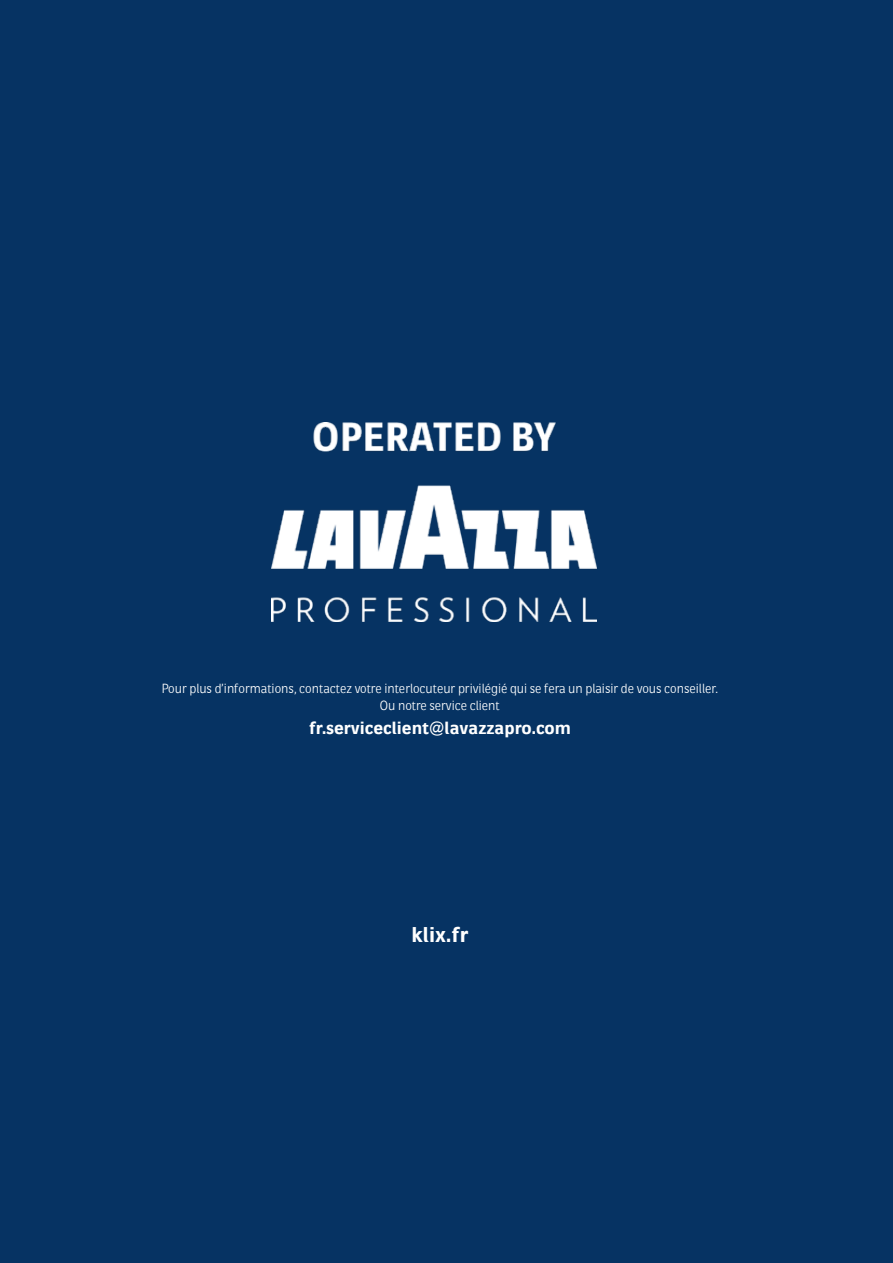
<style>
.page{position:relative;width:893px;height:1263px;background:#063363}
.page>*{position:absolute;margin:0;border:0;box-sizing:border-box;transform-origin:0 0}
.t1{font:700 21.3px "LAVAZZ Atxt";color:#fff}
.t2{font:700 17.55px "LAVAZZ Atxt";color:#fff}
.t3{font:13.2px/17.5px "LAVAZZ Atxt";color:#fff;text-align:center}
</style>
<div class="page">
<img style="left:271px;top:422px;width:326px;height:199px">
<p class="t3" style="left:162px;top:679px;width:558px">Pour plus d’informations, contactez votre interlocuteur privilégié qui se fera un plaisir de vous conseiller.<br>Ou notre service client</p>
<h2 class="t2" style="left:309px;top:717px;width:264px">fr.serviceclient@lavazzapro.com</h2>
<h1 class="t1" style="left:411px;top:921px;width:58px">klix.fr</h1>
</div>
